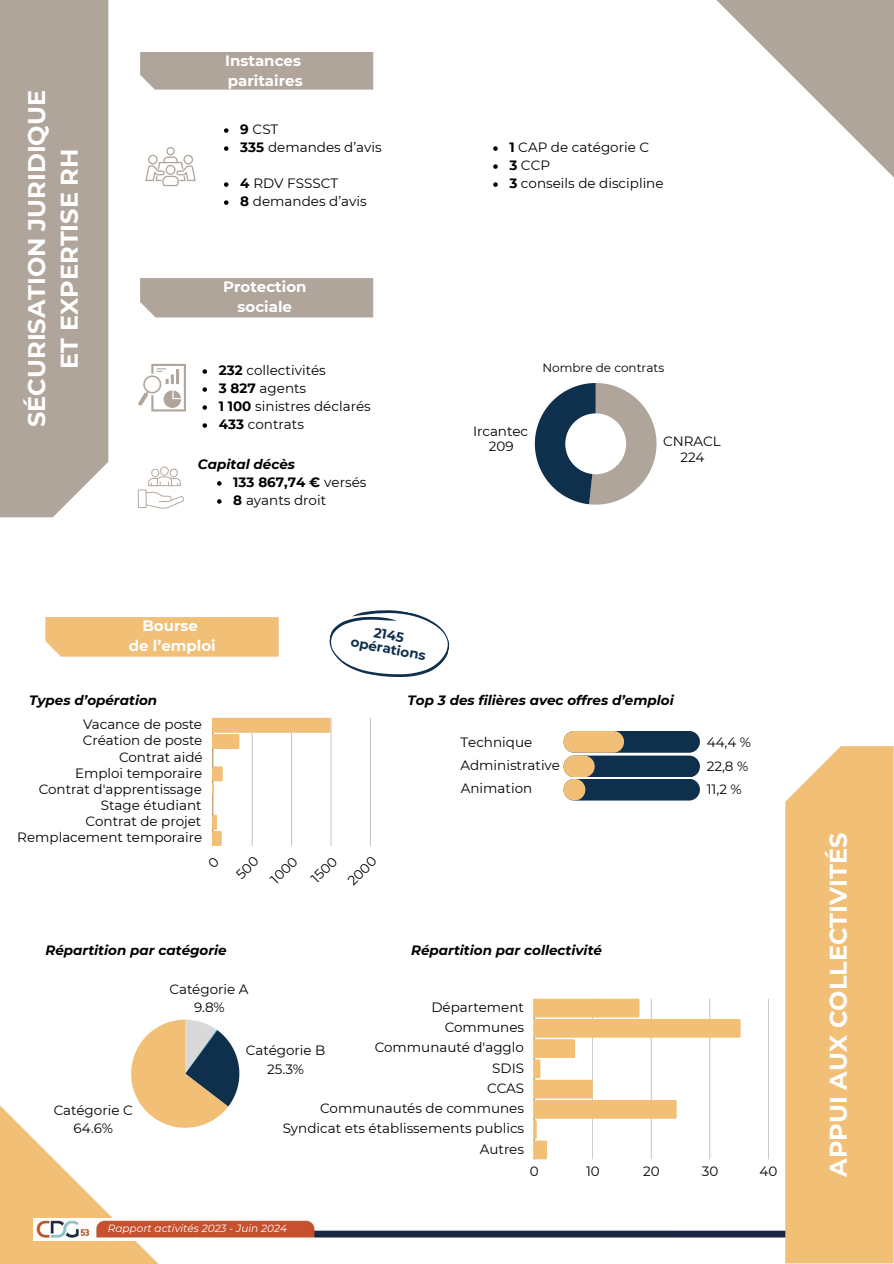
<style>
.page{position:relative;width:894px;height:1264px;background:#fff}
.page>*{position:absolute;margin:0;border:0;box-sizing:border-box;transform-origin:0 0}
.t1{font:700 24px/32.7px "Montserrat";color:#fff;text-align:center}
.t2{font:700 15px/20.2px "Montserrat";color:#fff;text-align:center}
.t3{font:13.5px/16.2px "Montserrat";color:#000;text-align:center}
.t4{font:italic 700 13.5px "Montserrat";color:#000}
.t5{font:700 13.5px "Montserrat";color:#000}
.t6{font:700 13.5px/13.5px "Montserrat";color:#0f304d;text-align:center}
.t7{font:12px "Montserrat";color:#000}
.t8{font:italic 10.5px "Montserrat";color:#fefefe}
.s1{font-weight:700}
.s2{font-weight:400}
</style>
<div class="page">
<svg style="left:0;top:1070px;width:240px;height:193px"></svg>
<img style="left:34px;top:1218px;width:751px;height:22px">
<div style="left:0;top:0;width:108px;height:517px;background:#b0a59b"></div>
<div style="left:140px;top:278px;width:233px;height:39px;background:#b0a59b"></div>
<svg style="left:145px;top:147px;width:51px;height:39px"></svg>
<div style="left:140px;top:52px;width:233px;height:37px;background:#b0a59b"></div>
<svg style="left:224px;top:128px;width:4px;height:5px"></svg>
<svg style="left:224px;top:146px;width:4px;height:5px"></svg>
<svg style="left:224px;top:182px;width:4px;height:5px"></svg>
<svg style="left:224px;top:200px;width:4px;height:5px"></svg>
<svg style="left:534px;top:383px;width:122px;height:121px"></svg>
<svg style="left:138px;top:364px;width:48px;height:47px"></svg>
<svg style="left:202px;top:369px;width:5px;height:5px"></svg>
<svg style="left:202px;top:387px;width:5px;height:5px"></svg>
<svg style="left:202px;top:405px;width:5px;height:5px"></svg>
<svg style="left:202px;top:423px;width:5px;height:5px"></svg>
<svg style="left:138px;top:466px;width:46px;height:43px"></svg>
<svg style="left:217px;top:481px;width:4px;height:4px"></svg>
<svg style="left:217px;top:499px;width:4px;height:4px"></svg>
<svg style="left:493px;top:146px;width:4px;height:5px"></svg>
<svg style="left:493px;top:164px;width:4px;height:5px"></svg>
<svg style="left:493px;top:182px;width:4px;height:5px"></svg>
<div style="left:785px;top:746px;width:108px;height:517px;background:#f2bf77"></div>
<hr style="left:212px;top:717px;width:1px;height:129px;background:#000">
<hr style="left:330px;top:717px;width:1px;height:129px;background:#000">
<hr style="left:370px;top:717px;width:1px;height:129px;background:#000">
<svg style="left:213px;top:717px;width:117px;height:129px"></svg>
<div style="left:45px;top:617px;width:233px;height:39px;background:#f2bf77"></div>
<svg style="left:131px;top:1019px;width:108px;height:108px"></svg>
<hr style="left:533px;top:998px;width:1px;height:161px;background:#000">
<hr style="left:768px;top:998px;width:1px;height:161px;background:#000">
<svg style="left:534px;top:998px;width:206px;height:161px"></svg>
<svg style="left:329px;top:610px;width:121px;height:67px"></svg>
<div style="left:563px;top:731px;width:136px;height:21px;background:#0f304d;border-radius:11px"></div>
<div style="left:563px;top:731px;width:61px;height:21px;background:#f2bf77;border-radius:11px"></div>
<div style="left:563px;top:755px;width:136px;height:22px;background:#0f304d;border-radius:11px"></div>
<div style="left:563px;top:755px;width:31px;height:22px;background:#f2bf77;border-radius:11px"></div>
<div style="left:563px;top:778px;width:136px;height:22px;background:#0f304d;border-radius:11px"></div>
<div style="left:563px;top:778px;width:22px;height:22px;background:#f2bf77;border-radius:50%"></div>
<svg style="left:716px;top:0;width:177px;height:177px"></svg>
<h2 class="t1" style="left:20px;top:427px;width:338px;rotate:-90deg">SÉCURISATION JURIDIQUE<br>ET EXPERTISE RH</h2>
<p class="t2" style="left:225px;top:50px;width:79px;text-align:left">Instances paritaires</p>
<p class="t3" style="left:240px;top:121px;width:40px"><span class="s1">9</span> CST</p>
<p class="t3" style="left:240px;top:139px;width:143px"><span class="s1">335</span> demandes d’avis</p>
<p class="t3" style="left:240px;top:175px;width:99px"><span class="s1">4</span> RDV FSSSCT</p>
<h2 class="t3" style="left:240px;top:193px;width:128px"><span class="s1">8</span> demandes d’avis</h2>
<p class="t2" style="left:223px;top:276px;width:85px">Protection sociale</p>
<p class="t3" style="left:219px;top:362px;width:109px"><span class="s1">232</span> collectivités</p>
<p class="t3" style="left:219px;top:380px;width:89px"><span class="s1">3 827</span> agents</p>
<p class="t3" style="left:219px;top:398px;width:154px"><span class="s1">1 100</span> sinistres déclarés</p>
<p class="t3" style="left:219px;top:416px;width:87px"><span class="s1">433</span> contrats</p>
<h2 class="t4" style="left:198px;top:455px;width:99px">Capital décès</h2>
<p class="t5" style="left:233px;top:474px;width:135px">133 867,74 € <span class="s2">versés</span></p>
<p class="t3" style="left:233px;top:492px;width:94px"><span class="s1">8</span> ayants droit</p>
<h2 class="t2" style="left:129px;top:615px;width:88px">Bourse<br>de l’emploi</h2>
<p class="t6" style="left:355px;top:621px;width:78px;rotate:11deg">2145 opérations</p>
<p class="t3" style="left:509px;top:139px;width:141px"><span class="s1">1</span> CAP de catégorie C</p>
<p class="t3" style="left:509px;top:157px;width:42px"><span class="s1">3</span> CCP</p>
<p class="t3" style="left:509px;top:175px;width:156px"><span class="s1">3</span> conseils de discipline</p>
<p class="t7" style="left:542px;top:360px;width:123px">Nombre de contrats</p>
<p class="t3" style="left:473px;top:423px;width:56px;line-height:15.6px">Ircantec<br>209</p>
<p class="t3" style="left:663px;top:433px;width:59px;line-height:15.6px">CNRACL<br>224</p>
<h3 class="t4" style="left:29px;top:692px;width:129px">Types d’opération</h3>
<p class="t3" style="left:17px;top:716px;width:187px;text-align:right">Vacance de poste<br>Création de poste<br>Contrat aidé<br>Emploi temporaire<br>Contrat d'apprentissage<br>Stage étudiant<br>Contrat de projet<br>Remplacement temporaire</p>
<h2 class="t4" style="left:45px;top:941px;width:183px">Répartition par catégorie</h2>
<p class="t3" style="left:267px;top:875px;width:33px;rotate:-45deg">1000</p>
<p class="t3" style="left:307px;top:874px;width:32px;rotate:-45deg">1500</p>
<p class="t3" style="left:344px;top:877px;width:36px;rotate:-45deg">2000</p>
<h2 class="t4" style="left:407px;top:692px;width:268px">Top 3 des filières avec offres d’emploi</h2>
<h1 class="t3" style="left:460px;top:733px;width:73px">Technique</h1>
<h3 class="t3" style="left:460px;top:780px;width:73px">Animation</h3>
<h3 class="t3" style="left:460px;top:757px;width:101px">Administrative</h3>
<h2 class="t4" style="left:411px;top:941px;width:192px">Répartition par collectivité</h2>
<p class="t3" style="left:54px;top:1101px;width:80px;line-height:18.1px">Catégorie C<br>64.6%</p>
<p class="t3" style="left:169px;top:980px;width:80px;line-height:18.1px">Catégorie A<br>9.8%</p>
<p class="t3" style="left:283px;top:996px;width:243px;line-height:20.2px;text-align:right">Département<br>Communes<br>Communauté d'agglo<br>SDIS<br>CCAS<br>Communautés de communes<br>Syndicat ets établissements publics<br>Autres</p>
<p class="t3" style="left:246px;top:1041px;width:81px;line-height:18.1px">Catégorie B<br>25.3%</p>
<p class="t3" style="left:706px;top:729px;width:46px;line-height:24.6px;text-align:left">44,4 %<br>22,8 %</p>
<p class="t3" style="left:706px;top:781px;width:37px">11,2 %</p>
<p class="t8" style="left:108px;top:1222px;width:181px">Rapport activités 2023 - Juin 2024</p>
<p class="t3" style="left:529px;top:1163px;width:10px">0</p>
<p class="t3" style="left:586px;top:1163px;width:15px">10</p>
<p class="t3" style="left:643px;top:1163px;width:18px">20</p>
<p class="t3" style="left:701px;top:1163px;width:18px">30</p>
<p class="t3" style="left:759px;top:1163px;width:19px">40</p>
<h4 class="t1" style="left:821px;top:1176px;width:345px;rotate:-90deg">APPUI AUX COLLECTIVITÉS</h4>
</div>
